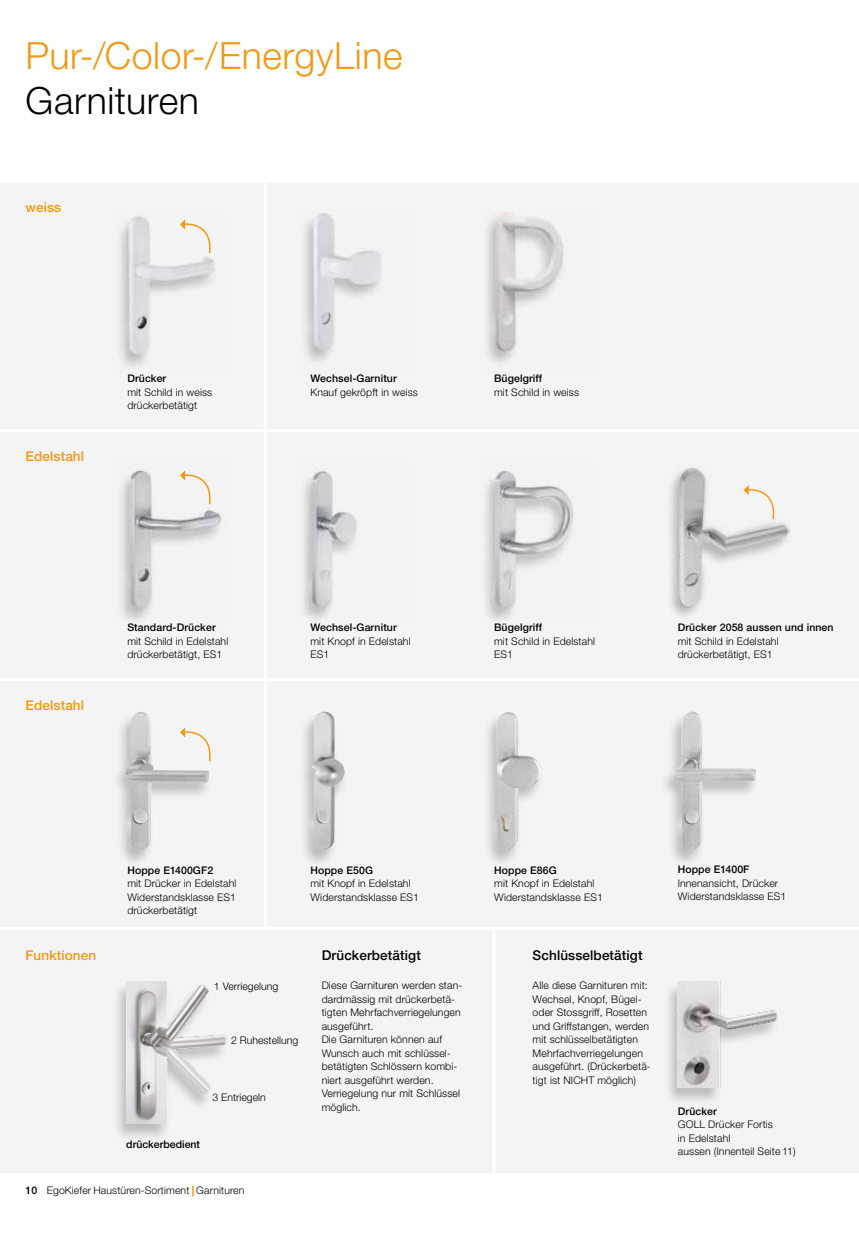
<style>
.page{position:relative;width:859px;height:1238px;background:#fff}
.page>*{position:absolute;margin:0;border:0;box-sizing:border-box;transform-origin:0 0}
.t1{font:300 37.5px "Helvetica Neue LT Std";letter-spacing:.015em;color:#f49712}
.t2{font:300 37.5px "Helvetica Neue LT Std";letter-spacing:.015em;color:#000}
.t3{font:500 13.5px "Helvetica Neue LT Std";letter-spacing:.01em;color:#f49712}
.t4{font:500 13.5px "Helvetica Neue LT Std";letter-spacing:.01em;color:#000}
.t5{font:300 10.5px/13.5px "Helvetica Neue LT Std";letter-spacing:.01em;color:#000}
.t6{font:500 10.5px "Helvetica Neue LT Std";letter-spacing:.01em;color:#000}
.s1{font-weight:800;color:#f49712}
</style>
<div class="page">
<hr style="left:858px;top:749px;width:1px;height:178px;background:#f4f4f4">
<div style="left:0;top:681px;width:859px;height:245px;background:#f4f4f4"></div>
<div style="left:0;top:929px;width:859px;height:243px;background:#f4f4f4"></div>
<div style="left:0;top:432px;width:859px;height:245px;background:#f4f4f4"></div>
<div style="left:0;top:183px;width:859px;height:245px;background:#f4f4f4"></div>
<img style="left:487px;top:212px;width:76px;height:151px">
<img style="left:304px;top:213px;width:77px;height:148px">
<img style="left:120px;top:216px;width:95px;height:151px">
<img style="left:485px;top:470px;width:89px;height:150px">
<img style="left:303px;top:471px;width:54px;height:149px">
<img style="left:121px;top:469px;width:101px;height:152px">
<div style="left:659px;top:711px;width:101px;height:156px;background:#000;opacity:.23"></div>
<img style="left:673px;top:711px;width:83px;height:139px">
<div style="left:111px;top:712px;width:102px;height:156px;background:#000;opacity:.23"></div>
<img style="left:125px;top:712px;width:84px;height:138px">
<div style="left:298px;top:712px;width:50px;height:156px;background:#000;opacity:.23"></div>
<img style="left:312px;top:711px;width:33px;height:139px">
<div style="left:482px;top:712px;width:63px;height:156px;background:#000;opacity:.23"></div>
<img style="left:497px;top:712px;width:44px;height:138px">
<div style="left:665px;top:466px;width:126px;height:155px;background:#000;opacity:.25"></div>
<img style="left:678px;top:465px;width:111px;height:143px">
<div style="left:663px;top:981px;width:117px;height:124px;background:#000;opacity:.23"></div>
<img style="left:678px;top:981px;width:101px;height:106px">
<div style="left:113px;top:981px;width:116px;height:161px;background:#000;opacity:.23"></div>
<img style="left:127px;top:981px;width:102px;height:142px">
<svg style="left:180px;top:219px;width:35px;height:36px"></svg>
<svg style="left:180px;top:470px;width:35px;height:35px"></svg>
<svg style="left:744px;top:485px;width:35px;height:35px"></svg>
<svg style="left:180px;top:727px;width:33px;height:35px"></svg>
<hr style="left:492px;top:929px;width:3px;height:249px;background:#fff">
<hr style="left:264px;top:183px;width:3px;height:743px;background:#fff">
<h1 class="t1" style="left:26px;top:33px;width:378px">Pur-/Color-/EnergyLine</h1>
<h1 class="t2" style="left:26px;top:78px;width:175px">Garnituren</h1>
<p class="t3" style="left:26px;top:199px;width:37px">weiss</p>
<p class="t3" style="left:26px;top:448px;width:60px">Edelstahl</p>
<p class="t6" style="left:127px;top:372px;width:40px">Drücker</p>
<p class="t5" style="left:127px;top:385px;width:86px">mit Schild in weiss drückerbetätigt</p>
<p class="t6" style="left:310px;top:372px;width:88px">Wechsel-Garnitur</p>
<p class="t5" style="left:310px;top:385px;width:109px">Knauf gekröpft in weiss</p>
<p class="t6" style="left:494px;top:372px;width:49px">Bügelgriff</p>
<p class="t5" style="left:494px;top:385px;width:86px">mit Schild in weiss</p>
<p class="t3" style="left:26px;top:696px;width:60px">Edelstahl</p>
<p class="t6" style="left:127px;top:621px;width:90px">Standard-Drücker</p>
<p class="t5" style="left:127px;top:633px;width:102px">mit Schild in Edelstahl drückerbetätigt, ES1</p>
<p class="t6" style="left:310px;top:621px;width:88px">Wechsel-Garnitur</p>
<p class="t5" style="left:310px;top:633px;width:102px">mit Knopf in Edelstahl<br>ES1</p>
<p class="t6" style="left:494px;top:621px;width:49px">Bügelgriff</p>
<p class="t5" style="left:494px;top:633px;width:102px">mit Schild in Edelstahl<br>ES1</p>
<p class="t6" style="left:678px;top:621px;width:157px">Drücker 2058 aussen und innen</p>
<p class="t5" style="left:678px;top:633px;width:102px">mit Schild in Edelstahl drückerbetätigt, ES1</p>
<p class="t6" style="left:127px;top:863px;width:87px">Hoppe E1400GF2</p>
<p class="t5" style="left:127px;top:876px;width:110px;text-align:justify">mit Drücker in Edelstahl Widerstandsklasse ES1 drückerbetätigt</p>
<p class="t6" style="left:310px;top:863px;width:64px">Hoppe E50G</p>
<p class="t5" style="left:310px;top:876px;width:110px">mit Knopf in Edelstahl<br>Widerstandsklasse ES1</p>
<p class="t6" style="left:494px;top:863px;width:64px">Hoppe E86G</p>
<p class="t5" style="left:494px;top:876px;width:110px">mit Knopf in Edelstahl<br>Widerstandsklasse ES1</p>
<p class="t3" style="left:26px;top:946px;width:72px">Funktionen</p>
<p class="t4" style="left:322px;top:946px;width:101px">Drückerbetätigt</p>
<p class="t4" style="left:533px;top:946px;width:111px">Schlüsselbetätigt</p>
<p class="t5" style="left:322px;top:978px;width:142px">Diese Garnituren werden stan&shy;dardmässig mit drückerbetä&shy;tigten Mehrfachverriegelungen ausgeführt.<br>Die Garnituren können auf<br>Wunsch auch mit schlüssel&shy;betätigten Schlössern kombi&shy;niert ausgeführt werden.<br>Verriegelung nur mit Schlüssel möglich.</p>
<p class="t5" style="left:533px;top:978px;width:120px">Alle diese Garnituren mit:<br>Wechsel, Knopf, Bügel&shy;oder Stossgriff, Rosetten und Griffstangen, werden mit schlüsselbetätigten<br>Mehrfachverriegelungen ausgeführt. (Drückerbetä&shy;tigt ist NICHT möglich)</p>
<p class="t5" style="left:214px;top:979px;width:66px">1 Verriegelung</p>
<p class="t5" style="left:231px;top:1033px;width:69px">2 Ruhestellung</p>
<p class="t5" style="left:213px;top:1090px;width:55px">3 Entriegeln</p>
<p class="t6" style="left:126px;top:1137px;width:75px">drückerbedient</p>
<p class="t6" style="left:26px;top:1184px;width:13px">10</p>
<p class="t5" style="left:47px;top:1183px;width:199px">EgoKiefer Haustüren-Sortiment <span class="s1">|</span> Garnituren</p>
<p class="t6" style="left:678px;top:863px;width:73px">Hoppe E1400F</p>
<p class="t5" style="left:678px;top:876px;width:110px">Innenansicht, Drücker<br>Widerstandsklasse ES1</p>
<p class="t6" style="left:678px;top:1104px;width:40px">Drücker</p>
<p class="t5" style="left:678px;top:1117px;width:119px">GOLL Drücker Fortis<br>in Edelstahl<br>aussen (Innenteil Seite 11)</p>
</div>
